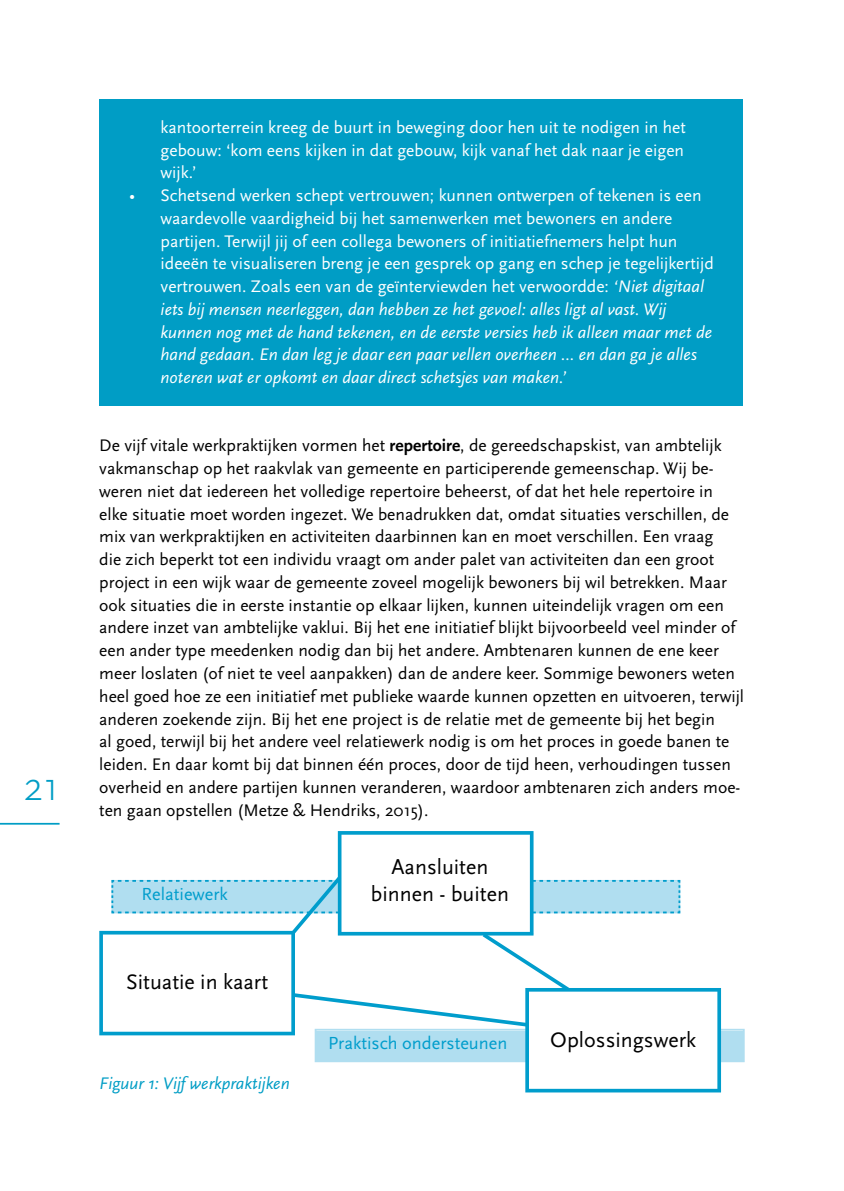
<style>
.page{position:relative;width:844px;height:1191px;background:#fff}
.page>*{position:absolute;margin:0;border:0;box-sizing:border-box;transform-origin:0 0}
.t1{font:300 42px "Scala Sans OT";color:#009dc5}
.t2{font:21.88px/26.2px "Scala Sans";color:#000;text-align:center}
.t3{font:18.2px "Scala Sans";color:#009dcc}
.t4{font:17.5px/22.8px "Scala Sans OT";color:#000}
.t5{font:17.5px/22.8px "Scala Sans OT";color:#fff;text-align:justify}
.t6{font:italic 17.5px "Scala Sans OT";color:#009dc5}
.s1{font-style:italic}
.s2{font-weight:700}
</style>
<div class="page">
<hr style="left:0;top:823px;width:60px;height:1px;background:#009dc5">
<div style="left:99px;top:99px;width:643px;height:307px;background:#009dc5"></div>
<svg style="left:99px;top:831px;width:645px;height:261px"></svg>
<h1 class="t1" style="left:24px;top:763px;width:37px">21</h1>
<p class="t5" style="left:160px;top:116px;width:526px">kantoorterrein kreeg de buurt in beweging door hen uit te nodigen in het gebouw: ‘kom eens kijken in dat gebouw, kijk vanaf het dak naar je eigen wijk.’</p>
<p class="t5" style="left:160px;top:184px;width:554px;text-align:left;text-indent:-32px">• Schetsend werken schept vertrouwen; kunnen ontwerpen of tekenen is een waardevolle vaardigheid bij het samenwerken met bewoners en andere partijen. Terwijl jij of een collega bewoners of initiatiefnemers helpt hun ideeën te visualiseren breng je een gesprek op gang en schep je tegelijkertijd vertrouwen. Zoals een van de geïnterviewden het verwoordde: <span class="s1">‘Niet digitaal iets bij mensen neerleggen, dan hebben ze het gevoel: alles ligt al vast. Wij kunnen nog met de hand tekenen, en de eerste versies heb ik alleen maar met de hand gedaan. En dan leg je daar een paar vellen overheen … en dan ga je alles noteren wat er opkomt en daar direct schetsjes van maken.’</span></p>
<p class="t4" style="left:99px;top:435px;width:646px">De vijf vitale werkpraktijken vormen het <span class="s2">repertoire</span>, de gereedschapskist, van ambtelijk vakmanschap op het raakvlak van gemeente en participerende gemeenschap. Wij be&shy;weren niet dat iedereen het volledige repertoire beheerst, of dat het hele repertoire in elke situatie moet worden ingezet. We benadrukken dat, omdat situaties verschillen, de mix van werkpraktijken en activiteiten daarbinnen kan en moet verschillen. Een vraag<br>die zich beperkt tot een individu vraagt om ander palet van activiteiten dan een groot project in een wijk waar de gemeente zoveel mogelijk bewoners bij wil betrekken. Maar ook situaties die in eerste instantie op elkaar lijken, kunnen uiteindelijk vragen om een andere inzet van ambtelijke vaklui. Bij het ene initiatief blijkt bijvoorbeeld veel minder of een ander type meedenken nodig dan bij het andere. Ambtenaren kunnen de ene keer meer loslaten (of niet te veel aanpakken) dan de andere keer. Sommige bewoners weten heel goed hoe ze een initiatief met publieke waarde kunnen opzetten en uitvoeren, terwijl anderen zoekende zijn. Bij het ene project is de relatie met de gemeente bij het begin<br>al goed, terwijl bij het andere veel relatiewerk nodig is om het proces in goede banen te leiden. En daar komt bij dat binnen één proces, door de tijd heen, verhoudingen tussen overheid en andere partijen kunnen veranderen, waardoor ambtenaren zich anders moe&shy;ten gaan opstellen (Metze &amp; Hendriks, 2015).</p>
<p class="t3" style="left:141px;top:884px;width:88px">Relatiewerk</p>
<p class="t2" style="left:126px;top:969px;width:143px">Situatie in kaart</p>
<p class="t6" style="left:99px;top:1073px;width:192px">Figuur 1: Vijf werkpraktijken</p>
<p class="t2" style="left:371px;top:854px;width:139px">Aansluiten binnen - buiten</p>
<p class="t3" style="left:328px;top:1033px;width:181px">Praktisch ondersteunen</p>
<p class="t2" style="left:550px;top:1026px;width:147px">Oplossingswerk</p>
</div>
